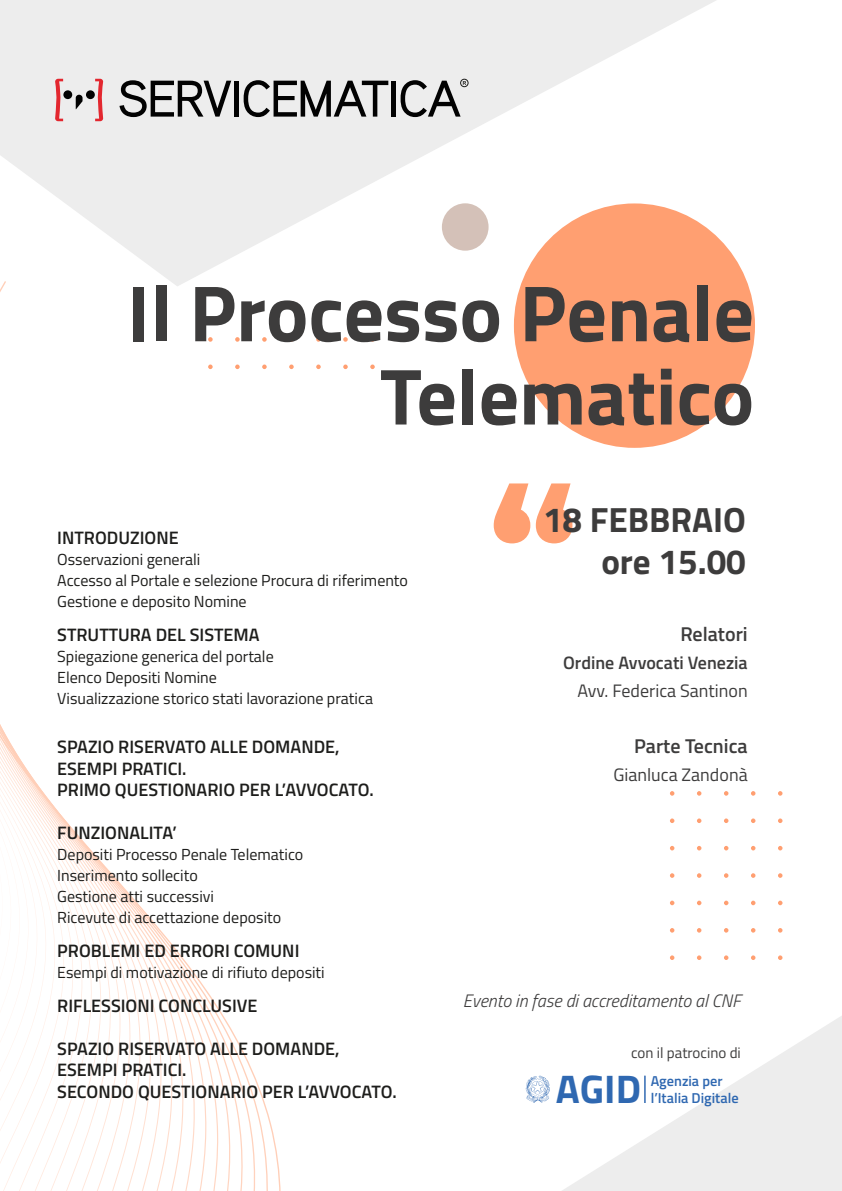
<style>
.page{position:relative;width:842px;height:1191px;background:#fff}
.page>*{position:absolute;margin:0;border:0;box-sizing:border-box;transform-origin:0 0}
.t1{font:700 79.7px/83.2px "Titillium Web";color:#3d3c3c;text-align:right}
.t2{font:700 39.9px "Titillium Web";color:#2f68b1}
.t3{font:700 35px/42px "Titillium Web";color:#3d3c3c;text-align:right}
.t4{font:600 20px "Titillium Web";color:#3d3c3c}
.t5{font:600 18px/21.6px "Titillium Web";color:#1d1d1b}
.t6{font:18px "Titillium Web";color:#3d3c3c}
.t7{font:italic 300 18px "Titillium Web";color:#3d3c3c}
.t8{font:600 18px "Titillium Web";color:#3d3c3c}
.t9{font:16px/21px "Titillium Web";color:#1d1d1b}
.t10{font:15px "Titillium Web";color:#3d3c3c}
.t11{font:600 14.4px "Titillium Web";color:#2f68b1}
</style>
<div class="page">
<svg style="left:0;top:0;width:717px;height:286px;fill:#ededed"></svg>
<svg style="left:494px;top:483px;width:78px;height:60px"></svg>
<svg style="left:289px;top:337px;width:5px;height:5px"></svg>
<svg style="left:316px;top:337px;width:5px;height:5px"></svg>
<svg style="left:343px;top:337px;width:5px;height:5px"></svg>
<svg style="left:370px;top:337px;width:5px;height:5px"></svg>
<svg style="left:289px;top:364px;width:5px;height:5px"></svg>
<svg style="left:316px;top:364px;width:5px;height:5px"></svg>
<svg style="left:343px;top:364px;width:5px;height:5px"></svg>
<svg style="left:370px;top:364px;width:5px;height:5px"></svg>
<div style="left:514px;top:203px;width:241px;height:245px;background:#ff9f71;border-radius:50%"></div>
<div style="left:442px;top:203px;width:47px;height:48px;background:#d4c1b8;border-radius:50%"></div>
<svg style="left:525px;top:1016px;width:317px;height:175px"></svg>
<svg style="left:670px;top:955px;width:4px;height:5px"></svg>
<svg style="left:670px;top:928px;width:4px;height:4px"></svg>
<svg style="left:670px;top:900px;width:4px;height:5px"></svg>
<svg style="left:670px;top:873px;width:4px;height:5px"></svg>
<svg style="left:670px;top:846px;width:4px;height:4px"></svg>
<svg style="left:670px;top:818px;width:4px;height:5px"></svg>
<svg style="left:670px;top:791px;width:4px;height:4px"></svg>
<svg style="left:697px;top:955px;width:4px;height:5px"></svg>
<svg style="left:697px;top:928px;width:4px;height:4px"></svg>
<svg style="left:697px;top:900px;width:4px;height:5px"></svg>
<svg style="left:697px;top:873px;width:4px;height:5px"></svg>
<svg style="left:697px;top:846px;width:4px;height:4px"></svg>
<svg style="left:697px;top:818px;width:4px;height:5px"></svg>
<svg style="left:697px;top:791px;width:4px;height:4px"></svg>
<svg style="left:724px;top:955px;width:4px;height:5px"></svg>
<svg style="left:724px;top:928px;width:4px;height:4px"></svg>
<svg style="left:724px;top:900px;width:4px;height:5px"></svg>
<svg style="left:724px;top:873px;width:4px;height:5px"></svg>
<svg style="left:724px;top:846px;width:4px;height:4px"></svg>
<svg style="left:724px;top:818px;width:4px;height:5px"></svg>
<svg style="left:724px;top:791px;width:4px;height:4px"></svg>
<svg style="left:751px;top:955px;width:4px;height:5px"></svg>
<svg style="left:751px;top:928px;width:4px;height:4px"></svg>
<svg style="left:751px;top:900px;width:4px;height:5px"></svg>
<svg style="left:751px;top:873px;width:4px;height:5px"></svg>
<svg style="left:751px;top:846px;width:4px;height:4px"></svg>
<svg style="left:751px;top:818px;width:4px;height:5px"></svg>
<svg style="left:751px;top:791px;width:4px;height:4px"></svg>
<svg style="left:778px;top:955px;width:4px;height:5px"></svg>
<svg style="left:778px;top:928px;width:4px;height:4px"></svg>
<svg style="left:778px;top:900px;width:4px;height:5px"></svg>
<svg style="left:778px;top:873px;width:4px;height:5px"></svg>
<svg style="left:778px;top:846px;width:4px;height:4px"></svg>
<svg style="left:778px;top:818px;width:4px;height:5px"></svg>
<svg style="left:778px;top:791px;width:4px;height:4px"></svg>
<svg style="left:119px;top:80px;width:112px;height:37px;background:#959595"></svg>
<div style="left:234px;top:81px;width:5px;height:36px;background:#020202"></div>
<svg style="left:244px;top:80px;width:144px;height:37px;background:#989898"></svg>
<div style="left:391px;top:81px;width:5px;height:36px;background:#020202"></div>
<svg style="left:95px;top:79px;width:8px;height:42px"></svg>
<svg style="left:55px;top:79px;width:8px;height:42px"></svg>
<div style="left:86px;top:90px;width:9px;height:9px;background:#020202;border-radius:50%"></div>
<div style="left:63px;top:90px;width:9px;height:9px;background:#020202;border-radius:50%"></div>
<svg style="left:76px;top:95px;width:7px;height:14px"></svg>
<div style="left:460px;top:79px;width:8px;height:8px;border:1px solid #1d1d1b;border-radius:50%"></div>
<svg style="left:401px;top:80px;width:65px;height:37px;background:#a6a6a6"></svg>
<svg style="left:206px;top:246px;width:12px;height:945px"></svg>
<svg style="left:195px;top:240px;width:11px;height:951px"></svg>
<svg style="left:183px;top:233px;width:12px;height:958px"></svg>
<svg style="left:172px;top:226px;width:11px;height:965px"></svg>
<svg style="left:161px;top:219px;width:11px;height:972px"></svg>
<svg style="left:151px;top:212px;width:10px;height:979px"></svg>
<svg style="left:141px;top:205px;width:10px;height:986px"></svg>
<svg style="left:130px;top:198px;width:11px;height:986px"></svg>
<svg style="left:120px;top:191px;width:10px;height:1000px"></svg>
<svg style="left:111px;top:184px;width:9px;height:1007px"></svg>
<svg style="left:101px;top:177px;width:10px;height:1004px"></svg>
<svg style="left:92px;top:170px;width:9px;height:1021px"></svg>
<svg style="left:82px;top:163px;width:10px;height:1028px"></svg>
<svg style="left:73px;top:156px;width:9px;height:1035px"></svg>
<svg style="left:64px;top:149px;width:9px;height:1042px"></svg>
<svg style="left:55px;top:142px;width:9px;height:1039px"></svg>
<svg style="left:46px;top:135px;width:9px;height:1056px"></svg>
<svg style="left:37px;top:128px;width:9px;height:1059px"></svg>
<svg style="left:0;top:93px;width:37px;height:1098px"></svg>
<svg style="left:526px;top:1075px;width:24px;height:27px"></svg>
<svg style="left:644px;top:1075px;width:1px;height:28px"></svg>
<h1 class="t1" style="left:127px;top:268px;width:628px">Il Processo Penale<br>Telematico</h1>
<p class="t5" style="left:57px;top:526px;width:123px">INTRODUZIONE</p>
<p class="t9" style="left:57px;top:548px;width:352px">Osservazioni generali<br>Accesso al Portale e selezione Procura di riferimento<br>Gestione e deposito Nomine</p>
<p class="t5" style="left:57px;top:622px;width:204px">STRUTTURA DEL SISTEMA</p>
<p class="t9" style="left:57px;top:645px;width:317px">Spiegazione generica del portale<br>Elenco Depositi Nomine<br>Visualizzazione storico stati lavorazione pratica</p>
<p class="t5" style="left:57px;top:735px;width:318px">SPAZIO RISERVATO ALLE DOMANDE,<br>ESEMPI PRATICI.<br>PRIMO QUESTIONARIO PER L’AVVOCATO.</p>
<p class="t5" style="left:57px;top:821px;width:121px">FUNZIONALITA’</p>
<p class="t9" style="left:57px;top:843px;width:248px">Depositi Processo Penale Telematico<br>Inserimento sollecito<br>Gestione atti successivi<br>Ricevute di accettazione deposito</p>
<p class="t5" style="left:57px;top:939px;width:244px">PROBLEMI ED ERRORI COMUNI</p>
<p class="t9" style="left:57px;top:961px;width:269px">Esempi di motivazione di rifiuto depositi</p>
<p class="t5" style="left:57px;top:993px;width:202px">RIFLESSIONI CONCLUSIVE</p>
<p class="t5" style="left:57px;top:1036px;width:341px">SPAZIO RISERVATO ALLE DOMANDE,<br>ESEMPI PRATICI.<br>SECONDO QUESTIONARIO PER L’AVVOCATO.</p>
<h3 class="t3" style="left:543px;top:497px;width:204px">18 FEBBRAIO ore 15.00</h3>
<p class="t4" style="left:680px;top:619px;width:69px">Relatori</p>
<p class="t8" style="left:563px;top:649px;width:186px">Ordine Avvocati Venezia</p>
<p class="t6" style="left:577px;top:677px;width:172px">Avv. Federica Santinon</p>
<p class="t4" style="left:634px;top:731px;width:115px">Parte Tecnica</p>
<p class="t6" style="left:613px;top:761px;width:136px">Gianluca Zandonà</p>
<p class="t7" style="left:463px;top:987px;width:280px">Evento in fase di accreditamento al CNF</p>
<p class="t10" style="left:631px;top:1041px;width:111px">con il patrocino di</p>
<h2 class="t2" style="left:556px;top:1058px;width:87px">AGID</h2>
<p class="t11" style="left:651px;top:1069px;width:73px">Agenzia per</p>
<p class="t11" style="left:651px;top:1087px;width:89px">l’Italia Digitale</p>
</div>
